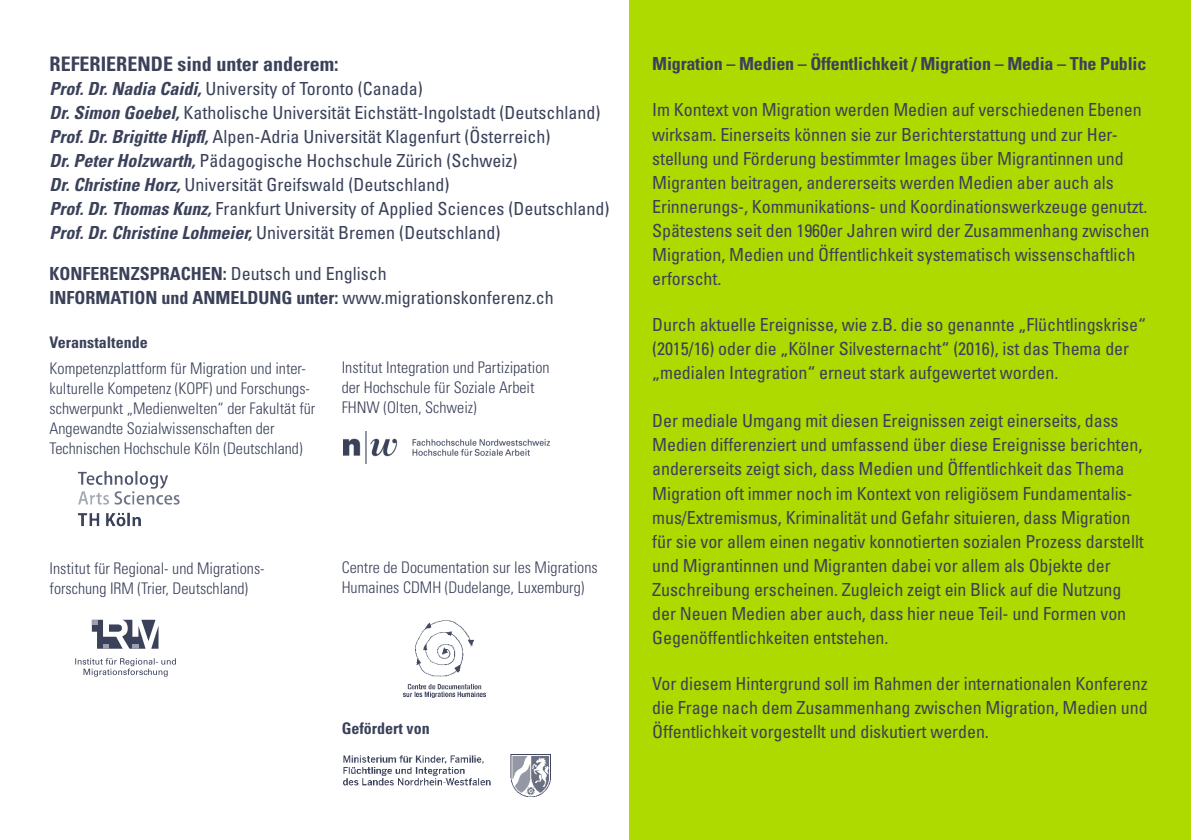
<style>
.page{position:relative;width:1191px;height:840px;background:#fff}
.page>*{position:absolute;margin:0;border:0;box-sizing:border-box;transform-origin:0 0}
.t1{font:700 condensed 20px "Univers LT Std";color:#3a4159}
.t2{font:condensed 18px/24px "Univers LT Std";letter-spacing:-.005em;color:#3a4159}
.t3{font:700 condensed 18px/24px "Univers LT Std";letter-spacing:-.01em;color:#3a4159}
.t4{font:300 condensed 16px/20px "Univers LT Std";color:#3a4159}
.t5{font:700 condensed 16px "Univers LT Std";color:#3a4159}
.s1{font-weight:700;font-style:italic}
.s2{font-weight:400}
</style>
<div class="page">
<div style="left:629px;top:0;width:562px;height:839px;background:#afda00"></div>
<img style="left:343px;top:431px;width:206px;height:32px">
<img style="left:403px;top:620px;width:82px;height:77px">
<svg style="left:75px;top:658px;width:101px;height:18px"></svg>
<svg style="left:92px;top:619px;width:66px;height:29px"></svg>
<img style="left:77px;top:471px;width:103px;height:56px">
<img style="left:344px;top:754px;width:206px;height:42px">
<p class="t1" style="left:50px;top:52px;width:290px">REFERIERENDE sind unter anderem:</p>
<p class="t2" style="left:50px;top:77px;width:561px"><span class="s1">Prof. Dr. Nadia Caidi,</span> University of Toronto (Canada)<br><span class="s1">Dr. Simon Goebel,</span> Katholische Universität Eichstätt-Ingolstadt (Deutschland)<br><span class="s1">Prof. Dr. Brigitte Hipfl,</span> Alpen-Adria Universität Klagenfurt (Österreich)<br><span class="s1">Dr. Peter Holzwarth,</span> Pädagogische Hochschule Zürich (Schweiz)<br><span class="s1">Dr. Christine Horz,</span> Universität Greifswald (Deutschland)<br><span class="s1">Prof. Dr. Thomas Kunz,</span> Frankfurt University of Applied Sciences (Deutschland)<br><span class="s1">Prof. Dr. Christine Lohmeier,</span> Universität Bremen (Deutschland)</p>
<p class="t3" style="left:50px;top:262px;width:506px">KONFERENZSPRACHEN: <span class="s2">Deutsch und Englisch<br></span>INFORMATION und ANMELDUNG unter: <span class="s2">www.migrationskonferenz.ch</span></p>
<p class="t5" style="left:50px;top:332px;width:100px">Veranstaltende</p>
<p class="t4" style="left:50px;top:358px;width:267px">Kompetenzplattform für Migration und inter&shy;kulturelle Kompetenz (KOPF) und Forschungs&shy;schwerpunkt „Medienwelten“ der Fakultät für Angewandte Sozialwissenschaften der Technischen Hochschule Köln (Deutschland)</p>
<p class="t4" style="left:342px;top:357px;width:209px">Institut Integration und Partizipation der Hochschule für Soziale Arbeit<br>FHNW (Olten, Schweiz)</p>
<p class="t4" style="left:50px;top:558px;width:217px">Institut für Regional- und Migrations&shy;forschung IRM (Trier, Deutschland)</p>
<p class="t4" style="left:342px;top:557px;width:257px">Centre de Documentation sur les Migrations<br>Humaines CDMH (Dudelange, Luxemburg)</p>
<p class="t5" style="left:342px;top:717px;width:89px">Gefördert von</p>
<p class="t3" style="left:652px;top:51px;width:495px">Migration – Medien – Öffentlichkeit / Migration – Media – The Public</p>
<p class="t2" style="left:652px;top:98px;width:499px">Im Kontext von Migration werden Medien auf verschiedenen Ebenen wirksam. Einerseits können sie zur Berichterstattung und zur Her&shy;stellung und Förderung bestimmter Images über Migrantinnen und Migranten beitragen, andererseits werden Medien aber auch als Erinnerungs-, Kommunikations- und Koordinationswerkzeuge genutzt.<br>Spätestens seit den 1960er Jahren wird der Zusammenhang zwischen Migration, Medien und Öffentlichkeit systematisch wissenschaftlich erforscht.</p>
<p class="t2" style="left:652px;top:312px;width:495px">Durch aktuelle Ereignisse, wie z.B. die so genannte „Flüchtlingskrise“ (2015/16) oder die „Kölner Silvesternacht“ (2016), ist das Thema der „medialen Integration“ erneut stark aufgewertet worden.</p>
<p class="t2" style="left:652px;top:408px;width:493px">Der mediale Umgang mit diesen Ereignissen zeigt einerseits, dass Medien differenziert und umfassend über diese Ereignisse berichten, andererseits zeigt sich, dass Medien und Öffentlichkeit das Thema Migration oft immer noch im Kontext von religiösem Fundamentalis&shy;mus/Extremismus, Kriminalität und Gefahr situieren, dass Migration für sie vor allem einen negativ konnotierten sozialen Prozess darstellt und Migrantinnen und Migranten dabei vor allem als Objekte der Zuschreibung erscheinen. Zugleich zeigt ein Blick auf die Nutzung der Neuen Medien aber auch, dass hier neue Teil- und Formen von Gegenöffentlichkeiten entstehen.</p>
<p class="t2" style="left:652px;top:671px;width:497px;text-align:justify">Vor diesem Hintergrund soll im Rahmen der internationalen Konferenz die Frage nach dem Zusammenhang zwischen Migration, Medien und Öffentlichkeit vorgestellt und diskutiert werden.</p>
</div>
